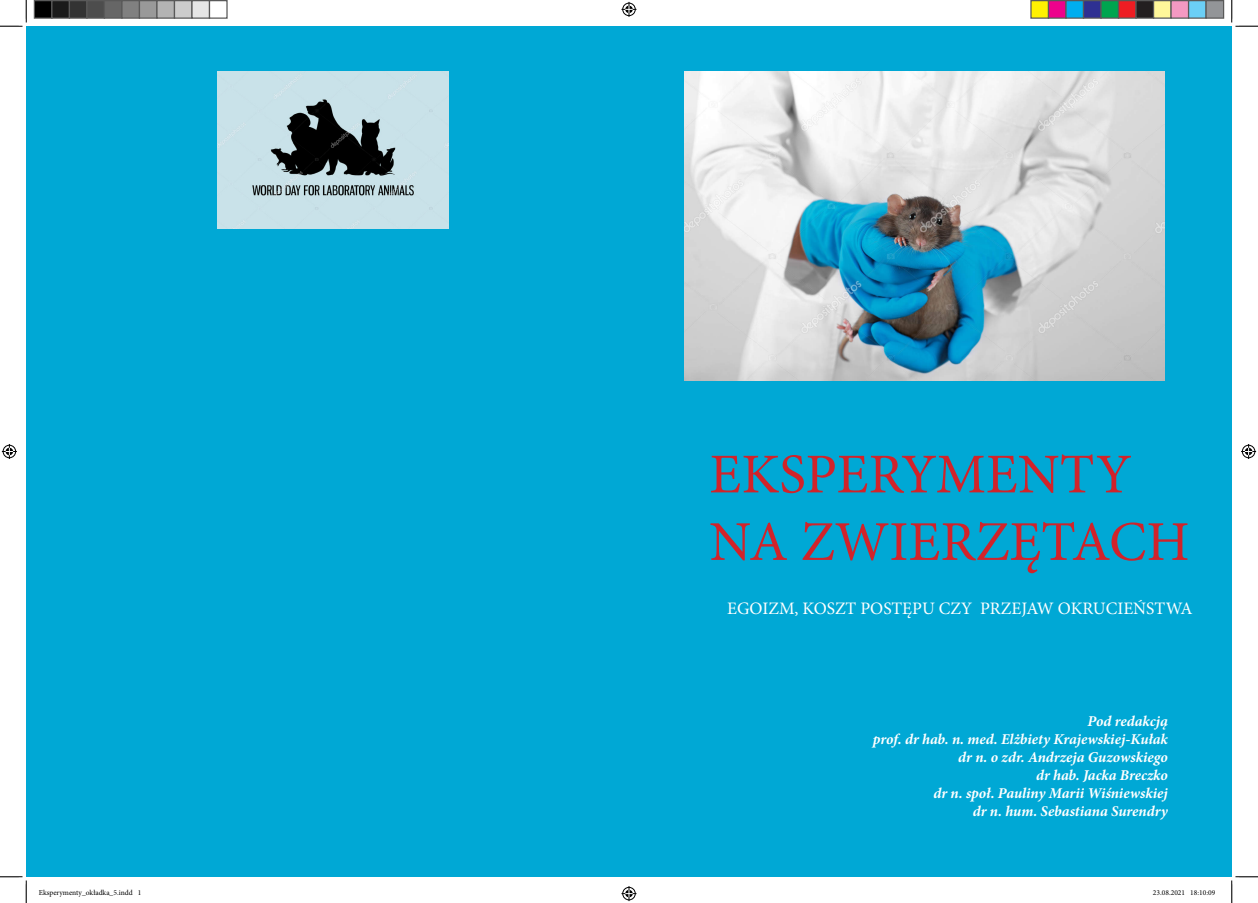
<style>
.page{position:relative;width:1258px;height:903px;background:#fff}
.page>*{position:absolute;margin:0;border:0;box-sizing:border-box;transform-origin:0 0}
.t1{font:56.25px/67.5px "Minion Pro";color:#d1232a}
.t2{font:17.5px "Minion Pro";color:#fff}
.t3{font:italic 700 15px "Minion Pro";letter-spacing:-.005em;color:#fff}
.t4{font:7.5px "Minion Pro";color:#000}
</style>
<div class="page">
<div style="left:26px;top:26px;width:1205px;height:851px;background:#00a8d5"></div>
<img style="left:218px;top:71px;width:230px;height:157px">
<img style="left:684px;top:71px;width:480px;height:310px">
<svg style="left:0;top:0;width:27px;height:27px"></svg>
<svg style="left:0;top:876px;width:27px;height:27px"></svg>
<svg style="left:1231px;top:0;width:26px;height:27px"></svg>
<svg style="left:1231px;top:876px;width:26px;height:27px"></svg>
<svg style="left:621px;top:2px;width:15px;height:15px"></svg>
<svg style="left:621px;top:886px;width:15px;height:15px"></svg>
<svg style="left:2px;top:444px;width:15px;height:15px"></svg>
<svg style="left:1241px;top:444px;width:14px;height:15px"></svg>
<div style="left:34px;top:1px;width:18px;height:17px;background:#000"></div>
<div style="left:34px;top:0;width:18px;height:19px;border:1px solid #595959"></div>
<div style="left:52px;top:1px;width:17px;height:17px;background:#1a1a1a"></div>
<div style="left:51px;top:0;width:19px;height:19px;border:1px solid #595959"></div>
<div style="left:69px;top:1px;width:18px;height:17px;background:#333"></div>
<div style="left:69px;top:0;width:19px;height:19px;border:1px solid #595959"></div>
<div style="left:87px;top:1px;width:17px;height:17px;background:#4d4d4d"></div>
<div style="left:86px;top:0;width:19px;height:19px;border:1px solid #595959"></div>
<div style="left:104px;top:1px;width:18px;height:17px;background:#666"></div>
<div style="left:104px;top:0;width:18px;height:19px;border:1px solid #595959"></div>
<div style="left:122px;top:1px;width:17px;height:17px;background:#808080"></div>
<div style="left:121px;top:0;width:19px;height:19px;border:1px solid #595959"></div>
<div style="left:139px;top:1px;width:18px;height:17px;background:#999"></div>
<div style="left:139px;top:0;width:19px;height:19px;border:1px solid #595959"></div>
<div style="left:157px;top:1px;width:17px;height:17px;background:#b3b3b3"></div>
<div style="left:156px;top:0;width:19px;height:19px;border:1px solid #595959"></div>
<div style="left:174px;top:1px;width:18px;height:17px;background:#ccc"></div>
<div style="left:174px;top:0;width:18px;height:19px;border:1px solid #595959"></div>
<div style="left:192px;top:1px;width:17px;height:17px;background:#e6e6e6"></div>
<div style="left:191px;top:0;width:19px;height:19px;border:1px solid #595959"></div>
<div style="left:209px;top:0;width:19px;height:19px;border:1px solid #595959"></div>
<div style="left:1030px;top:1px;width:18px;height:17px;background:#fff101"></div>
<div style="left:1030px;top:0;width:18px;height:19px;border:1px solid #595959"></div>
<div style="left:1048px;top:1px;width:17px;height:17px;background:#ed028c"></div>
<div style="left:1047px;top:0;width:19px;height:19px;border:1px solid #595959"></div>
<div style="left:1065px;top:1px;width:18px;height:17px;background:#00aeef"></div>
<div style="left:1065px;top:0;width:18px;height:19px;border:1px solid #595959"></div>
<div style="left:1083px;top:1px;width:17px;height:17px;background:#2e3092"></div>
<div style="left:1082px;top:0;width:19px;height:19px;border:1px solid #595959"></div>
<div style="left:1100px;top:1px;width:18px;height:17px;background:#00a54f"></div>
<div style="left:1100px;top:0;width:18px;height:19px;border:1px solid #595959"></div>
<div style="left:1118px;top:1px;width:17px;height:17px;background:#ee1d23"></div>
<div style="left:1117px;top:0;width:19px;height:19px;border:1px solid #595959"></div>
<div style="left:1135px;top:1px;width:18px;height:17px;background:#231f20"></div>
<div style="left:1135px;top:0;width:18px;height:19px;border:1px solid #595959"></div>
<div style="left:1153px;top:1px;width:17px;height:17px;background:#fff79a"></div>
<div style="left:1152px;top:0;width:19px;height:19px;border:1px solid #595959"></div>
<div style="left:1170px;top:1px;width:18px;height:17px;background:#f499c2"></div>
<div style="left:1170px;top:0;width:18px;height:19px;border:1px solid #595959"></div>
<div style="left:1188px;top:1px;width:17px;height:17px;background:#6bcff6"></div>
<div style="left:1187px;top:0;width:19px;height:19px;border:1px solid #595959"></div>
<div style="left:1205px;top:1px;width:18px;height:17px;background:#939598"></div>
<div style="left:1205px;top:0;width:18px;height:19px;border:1px solid #595959"></div>
<p class="t1" style="left:709px;top:441px;width:481px">EKSPERYMENTY<br>NA ZWIERZĘTACH</p>
<p class="t2" style="left:727px;top:597px;width:467px">EGOIZM, KOSZT POSTĘPU CZY PRZEJAW OKRUCIEŃSTWA</p>
<p class="t3" style="left:1087px;top:710px;width:82px">Pod redakcją</p>
<p class="t3" style="left:872px;top:728px;width:296px">prof. dr hab. n. med. Elżbiety Krajewskiej-Kułak</p>
<p class="t3" style="left:958px;top:746px;width:211px">dr n. o zdr. Andrzeja Guzowskiego</p>
<p class="t3" style="left:1035px;top:764px;width:133px">dr hab. Jacka Breczko</p>
<p class="t3" style="left:933px;top:782px;width:236px">dr n. społ. Pauliny Marii Wiśniewskiej</p>
<p class="t3" style="left:972px;top:800px;width:196px">dr n. hum. Sebastiana Surendry</p>
<p class="t4" style="left:39px;top:888px;width:104px">Eksperymenty_okładka_5.indd 1</p>
<p class="t4" style="left:1152px;top:888px;width:64px">23.08.2021 18:10:09</p>
</div>
